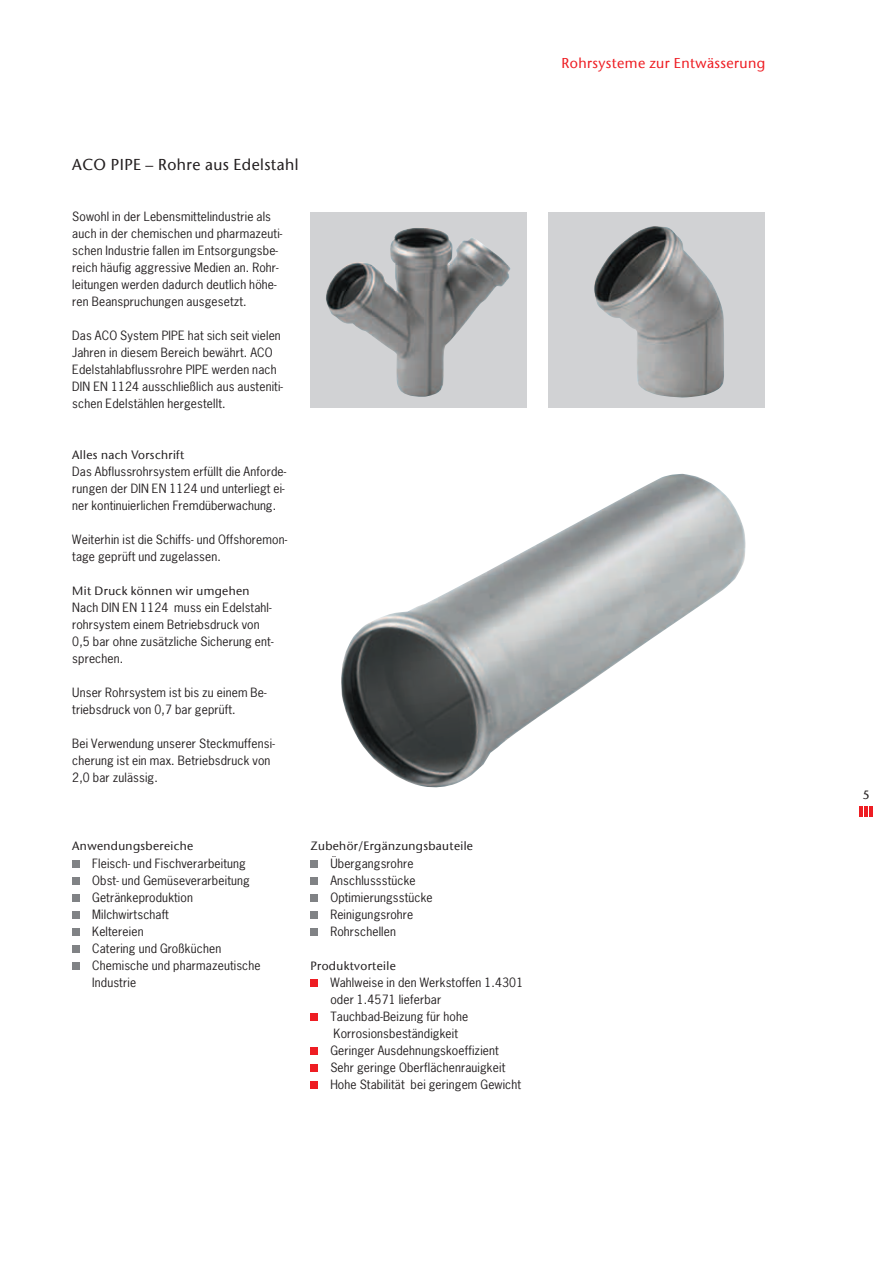
<style>
.page{position:relative;width:893px;height:1263px;background:#fff}
.page>*{position:absolute;margin:0;border:0;box-sizing:border-box;transform-origin:0 0}
.t1{font:15.75px "Stone Sans";letter-spacing:.03em;color:#231f20}
.t2{font:14.25px "Stone Sans";letter-spacing:.03em;color:#ee1d23}
.t3{font:12px/17px "News Gothic";letter-spacing:.01em;color:#231f20}
.t4{font:12px "Stone Sans";letter-spacing:.03em;color:#231f20}
</style>
<div class="page">
<hr style="left:859px;top:806px;width:4px;height:10px;background:#ee1d23">
<hr style="left:864px;top:806px;width:4px;height:10px;background:#ee1d23">
<hr style="left:869px;top:806px;width:4px;height:10px;background:#ee1d23">
<div style="left:72px;top:860px;width:8px;height:7px;background:#808285"></div>
<div style="left:72px;top:877px;width:8px;height:7px;background:#808285"></div>
<div style="left:72px;top:894px;width:8px;height:7px;background:#808285"></div>
<div style="left:72px;top:911px;width:8px;height:7px;background:#808285"></div>
<div style="left:72px;top:928px;width:8px;height:7px;background:#808285"></div>
<div style="left:72px;top:945px;width:8px;height:7px;background:#808285"></div>
<div style="left:72px;top:962px;width:8px;height:7px;background:#808285"></div>
<div style="left:310px;top:860px;width:8px;height:7px;background:#808285"></div>
<div style="left:310px;top:877px;width:8px;height:7px;background:#808285"></div>
<div style="left:310px;top:894px;width:8px;height:7px;background:#808285"></div>
<div style="left:310px;top:911px;width:8px;height:7px;background:#808285"></div>
<div style="left:310px;top:928px;width:8px;height:7px;background:#808285"></div>
<div style="left:310px;top:979px;width:8px;height:7px;background:#ee1d23"></div>
<div style="left:310px;top:1013px;width:8px;height:7px;background:#ee1d23"></div>
<div style="left:310px;top:1047px;width:8px;height:7px;background:#ee1d23"></div>
<div style="left:310px;top:1064px;width:8px;height:7px;background:#ee1d23"></div>
<div style="left:310px;top:1081px;width:8px;height:8px;background:#ee1d23"></div>
<div style="left:310px;top:213px;width:217px;height:195px;background:#d1d2d4"></div>
<img style="left:326px;top:228px;width:185px;height:169px">
<div style="left:549px;top:213px;width:216px;height:195px;background:#d1d2d4"></div>
<img style="left:594px;top:226px;width:130px;height:172px">
<img style="left:341px;top:474px;width:405px;height:314px">
<h1 class="t1" style="left:72px;top:155px;width:228px">ACO PIPE – Rohre aus Edelstahl</h1>
<p class="t3" style="left:72px;top:208px;width:212px">Sowohl in der Lebensmittelindustrie als auch in der chemischen und pharmazeuti&shy;schen Industrie fallen im Entsorgungsbe&shy;reich häufig aggressive Medien an. Rohr&shy;leitungen werden dadurch deutlich höhe&shy;ren Beanspruchungen ausgesetzt.</p>
<p class="t3" style="left:72px;top:327px;width:212px">Das ACO System PIPE hat sich seit vielen Jahren in diesem Bereich bewährt. ACO Edelstahlabflussrohre PIPE werden nach DIN EN 1124 ausschließlich aus austeniti&shy;schen Edelstählen hergestellt.</p>
<p class="t4" style="left:72px;top:448px;width:114px">Alles nach Vorschrift</p>
<p class="t3" style="left:72px;top:463px;width:215px">Das Abflussrohrsystem erfüllt die Anforde&shy;rungen der DIN EN 1124 und unterliegt ei&shy;ner kontinuierlichen Fremdüberwachung.</p>
<p class="t3" style="left:72px;top:531px;width:216px">Weiterhin ist die Schiffs- und Offshoremon&shy;tage geprüft und zugelassen.</p>
<p class="t4" style="left:72px;top:584px;width:179px">Mit Druck können wir umgehen</p>
<p class="t3" style="left:72px;top:599px;width:203px">Nach DIN EN 1124 muss ein Edelstahl&shy;rohrsystem einem Betriebsdruck von<br>0,5 bar ohne zusätzliche Sicherung ent&shy;sprechen.</p>
<p class="t3" style="left:72px;top:684px;width:196px">Unser Rohrsystem ist bis zu einem Be&shy;triebsdruck von 0,7 bar geprüft.</p>
<p class="t3" style="left:72px;top:735px;width:204px">Bei Verwendung unserer Steckmuffensi&shy;cherung ist ein max. Betriebsdruck von<br>2,0 bar zulässig.</p>
<p class="t4" style="left:72px;top:839px;width:122px">Anwendungsbereiche</p>
<p class="t3" style="left:92px;top:854px;width:170px">Fleisch- und Fischverarbeitung<br>Obst- und Gemüseverarbeitung<br>Getränkeproduktion<br>Milchwirtschaft<br>Keltereien<br>Catering und Großküchen<br>Chemische und pharmazeutische<br>Industrie</p>
<p class="t4" style="left:310px;top:839px;width:164px">Zubehör/Ergänzungsbauteile</p>
<p class="t3" style="left:330px;top:854px;width:104px">Übergangsrohre<br>Anschlussstücke<br>Optimierungsstücke<br>Reinigungsrohre<br>Rohrschellen</p>
<p class="t4" style="left:310px;top:958px;width:87px">Produktvorteile</p>
<p class="t3" style="left:330px;top:973px;width:194px">Wahlweise in den Werkstoffen 1.4301 oder 1.4571 lieferbar<br>Tauchbad-Beizung für hohe<br>Korrosionsbeständigkeit<br>Geringer Ausdehnungskoeffizient<br>Sehr geringe Oberflächenrauigkeit<br>Hohe Stabilität bei geringem Gewicht</p>
<p class="t2" style="left:561px;top:55px;width:206px">Rohrsysteme zur Entwässerung</p>
<p class="t4" style="left:863px;top:788px;width:8px">5</p>
</div>
